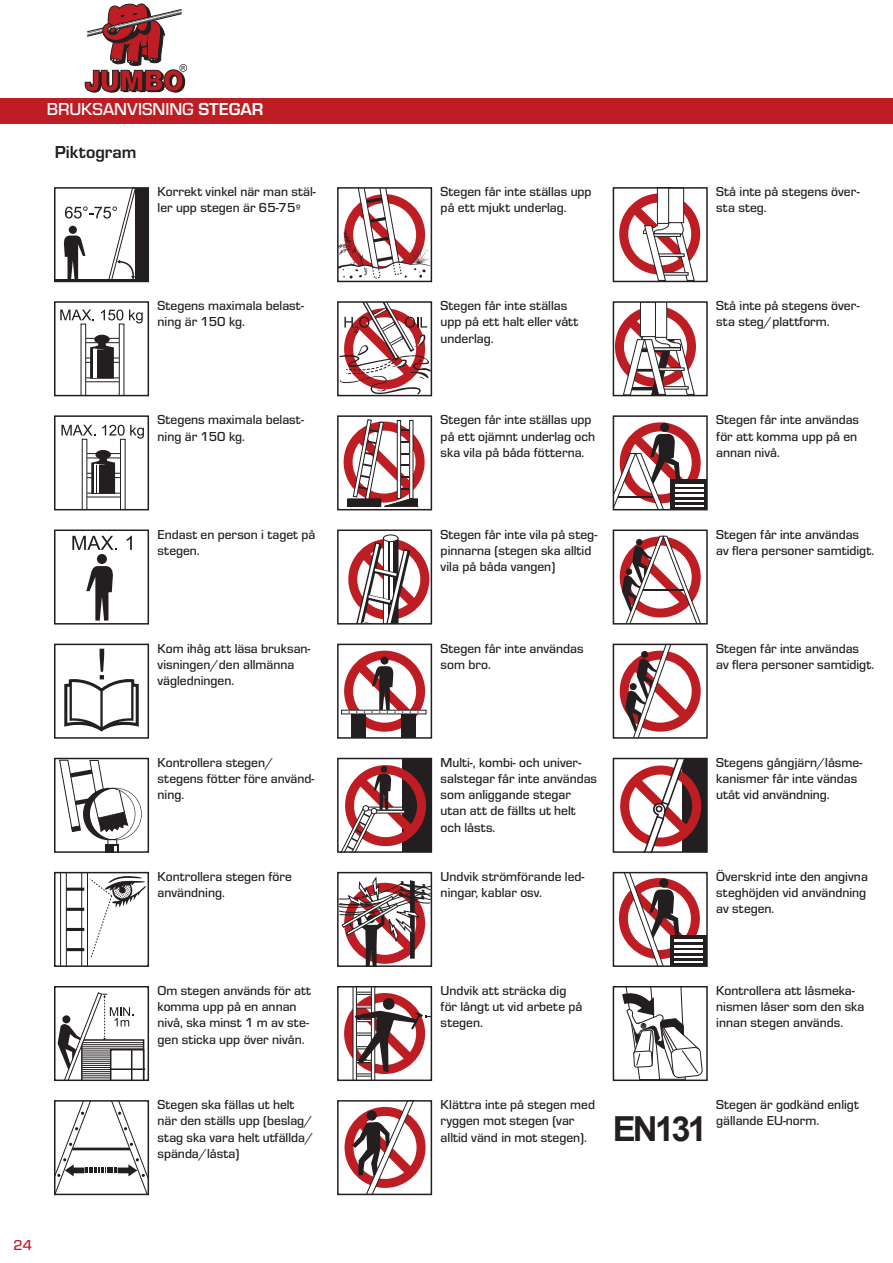
<style>
.page{position:relative;width:893px;height:1263px;background:#fff}
.page>*{position:absolute;margin:0;border:0;box-sizing:border-box;transform-origin:0 0}
.t1{font:700 34.5px "Arial";letter-spacing:-.08em;color:#231f20}
.Textrubriker{font:500 18px "Eurostile";color:#fff}
.t2{font:700 18px "Eurostile";color:#231f20}
.t3{font:500 15px "Eurostile";color:#be1e23}
.t4{font:500 13.5px/16.2px "Eurostile";color:#231f20}
.s1{font-weight:700}
</style>
<div class="page">
<div style="left:0;top:98px;width:893px;height:26px;background:#be1e23"></div>
<svg style="left:85px;top:4px;width:102px;height:89px"></svg>
<div style="left:136px;top:188px;width:12px;height:93px;background:#231f20"></div>
<svg style="left:63px;top:190px;width:73px;height:89px"></svg>
<div style="left:54px;top:187px;width:95px;height:95px;border:2px solid #231f20"></div>
<div style="left:97px;top:554px;width:10px;height:10px;background:#231f20;border-radius:50%"></div>
<svg style="left:86px;top:566px;width:27px;height:55px"></svg>
<svg style="left:72px;top:536px;width:45px;height:14px"></svg>
<svg style="left:127px;top:536px;width:5px;height:14px"></svg>
<div style="left:54px;top:529px;width:95px;height:95px;border:2px solid #231f20"></div>
<div style="left:83px;top:338px;width:38px;height:5px;border:1px solid #231f20"></div>
<div style="left:84px;top:358px;width:38px;height:5px;border:1px solid #231f20"></div>
<div style="left:81px;top:324px;width:5px;height:72px;background:#fff"></div>
<div style="left:81px;top:324px;width:5px;height:72px;border:1px solid #231f20"></div>
<div style="left:119px;top:324px;width:5px;height:72px;background:#fff"></div>
<div style="left:119px;top:324px;width:5px;height:72px;border:1px solid #231f20"></div>
<svg style="left:60px;top:310px;width:34px;height:10px"></svg>
<svg style="left:101px;top:309px;width:22px;height:11px"></svg>
<svg style="left:129px;top:310px;width:14px;height:13px"></svg>
<svg style="left:90px;top:335px;width:24px;height:44px"></svg>
<div style="left:54px;top:301px;width:95px;height:95px;border:2px solid #231f20"></div>
<svg style="left:89px;top:876px;width:57px;height:82px"></svg>
<hr style="left:66px;top:888px;width:18px;height:3px;background:#231f20">
<hr style="left:66px;top:908px;width:18px;height:3px;background:#231f20">
<hr style="left:66px;top:928px;width:18px;height:3px;background:#231f20">
<hr style="left:67px;top:948px;width:17px;height:3px;background:#231f20">
<hr style="left:87px;top:873px;width:1px;height:93px;background:#231f20">
<hr style="left:81px;top:873px;width:1px;height:93px;background:#231f20">
<hr style="left:66px;top:873px;width:1px;height:93px;background:#231f20">
<hr style="left:60px;top:873px;width:1px;height:93px;background:#231f20">
<div style="left:54px;top:872px;width:95px;height:95px;border:2px solid #231f20"></div>
<svg style="left:616px;top:304px;width:80px;height:89px"></svg>
<div style="left:613px;top:301px;width:95px;height:95px;border:2px solid #231f20"></div>
<svg style="left:340px;top:304px;width:89px;height:89px"></svg>
<div style="left:337px;top:301px;width:95px;height:95px;border:2px solid #231f20"></div>
<svg style="left:344px;top:419px;width:81px;height:88px"></svg>
<div style="left:337px;top:415px;width:95px;height:95px;border:2px solid #231f20"></div>
<svg style="left:340px;top:190px;width:89px;height:89px"></svg>
<div style="left:337px;top:187px;width:95px;height:95px;border:2px solid #231f20"></div>
<hr style="left:356px;top:987px;width:1px;height:93px;background:#231f20">
<hr style="left:353px;top:987px;width:1px;height:93px;background:#231f20">
<hr style="left:374px;top:987px;width:1px;height:93px;background:#231f20">
<hr style="left:371px;top:987px;width:1px;height:93px;background:#231f20">
<svg style="left:344px;top:992px;width:85px;height:84px"></svg>
<div style="left:337px;top:986px;width:95px;height:95px;border:2px solid #231f20"></div>
<svg style="left:106px;top:844px;width:13px;height:8px"></svg>
<svg style="left:59px;top:761px;width:83px;height:79px"></svg>
<div style="left:54px;top:758px;width:95px;height:95px;border:2px solid #231f20"></div>
<hr style="left:110px;top:1068px;width:35px;height:2px;background:#231f20">
<svg style="left:58px;top:992px;width:86px;height:86px"></svg>
<div style="left:54px;top:986px;width:95px;height:95px;border:2px solid #231f20"></div>
<svg style="left:64px;top:649px;width:75px;height:83px"></svg>
<div style="left:54px;top:644px;width:95px;height:95px;border:2px solid #231f20"></div>
<svg style="left:345px;top:1103px;width:81px;height:89px"></svg>
<div style="left:337px;top:1100px;width:95px;height:95px;border:2px solid #231f20"></div>
<svg style="left:620px;top:535px;width:81px;height:86px"></svg>
<div style="left:613px;top:529px;width:95px;height:95px;border:2px solid #231f20"></div>
<svg style="left:620px;top:647px;width:81px;height:89px"></svg>
<div style="left:613px;top:644px;width:95px;height:95px;border:2px solid #231f20"></div>
<svg style="left:340px;top:876px;width:89px;height:88px"></svg>
<div style="left:337px;top:872px;width:95px;height:95px;border:2px solid #231f20"></div>
<div style="left:657px;top:188px;width:15px;height:36px;border:1px solid #231f20"></div>
<div style="left:669px;top:188px;width:15px;height:35px;background:#fff"></div>
<div style="left:668px;top:188px;width:16px;height:35px;border:1px solid #231f20"></div>
<svg style="left:619px;top:193px;width:81px;height:86px"></svg>
<div style="left:613px;top:187px;width:95px;height:95px;border:2px solid #231f20"></div>
<div style="left:383px;top:534px;width:15px;height:8px;border:1px solid #231f20;border-radius:50%"></div>
<svg style="left:348px;top:538px;width:81px;height:83px"></svg>
<div style="left:337px;top:529px;width:95px;height:95px;border:2px solid #231f20"></div>
<div style="left:352px;top:713px;width:14px;height:25px;background:#231f20"></div>
<div style="left:402px;top:713px;width:14px;height:25px;background:#231f20"></div>
<div style="left:341px;top:710px;width:85px;height:4px;border:1px solid #231f20"></div>
<svg style="left:344px;top:651px;width:81px;height:81px"></svg>
<div style="left:337px;top:644px;width:95px;height:95px;border:2px solid #231f20"></div>
<svg style="left:616px;top:422px;width:85px;height:85px"></svg>
<div style="left:671px;top:479px;width:36px;height:31px;background:#231f20"></div>
<hr style="left:675px;top:484px;width:29px;height:2px;background:#fff">
<hr style="left:675px;top:489px;width:29px;height:2px;background:#fff">
<hr style="left:675px;top:495px;width:29px;height:2px;background:#fff">
<hr style="left:675px;top:500px;width:29px;height:2px;background:#fff">
<hr style="left:675px;top:505px;width:29px;height:2px;background:#fff">
<div style="left:613px;top:415px;width:95px;height:95px;border:2px solid #231f20"></div>
<div style="left:683px;top:758px;width:24px;height:94px;background:#231f20"></div>
<svg style="left:620px;top:761px;width:82px;height:89px"></svg>
<div style="left:613px;top:758px;width:95px;height:95px;border:2px solid #231f20"></div>
<svg style="left:57px;top:1103px;width:89px;height:89px"></svg>
<div style="left:54px;top:1100px;width:95px;height:95px;border:2px solid #231f20"></div>
<svg style="left:61px;top:425px;width:83px;height:82px"></svg>
<div style="left:54px;top:415px;width:95px;height:95px;border:2px solid #231f20"></div>
<div style="left:402px;top:759px;width:29px;height:93px;background:#231f20"></div>
<svg style="left:341px;top:765px;width:85px;height:85px"></svg>
<div style="left:337px;top:758px;width:95px;height:95px;border:2px solid #231f20"></div>
<svg style="left:619px;top:875px;width:81px;height:89px"></svg>
<div style="left:670px;top:935px;width:36px;height:30px;background:#231f20"></div>
<hr style="left:675px;top:940px;width:28px;height:2px;background:#fff">
<hr style="left:675px;top:945px;width:28px;height:2px;background:#fff">
<hr style="left:675px;top:950px;width:28px;height:2px;background:#fff">
<hr style="left:675px;top:956px;width:28px;height:2px;background:#fff">
<hr style="left:675px;top:961px;width:28px;height:2px;background:#fff">
<div style="left:613px;top:872px;width:95px;height:95px;border:2px solid #231f20"></div>
<svg style="left:622px;top:989px;width:81px;height:89px"></svg>
<div style="left:613px;top:986px;width:95px;height:95px;border:2px solid #231f20"></div>
<p class="Textrubriker" style="left:47px;top:97px;width:218px">BRUKSANVISNING <span class="s1">STEGAR</span></p>
<p class="t2" style="left:55px;top:139px;width:83px">Piktogram</p>
<p class="t4" style="left:158px;top:183px;width:160px">Korrekt vinkel när man stäl&shy;ler upp stegen är 65-75º</p>
<p class="t4" style="left:441px;top:183px;width:153px">Stegen får inte ställas upp på ett mjukt underlag.</p>
<p class="t4" style="left:716px;top:183px;width:145px">Stå inte på stegens över&shy;sta steg.</p>
<p class="t3" style="left:13px;top:1235px;width:20px">24</p>
<p class="t4" style="left:158px;top:297px;width:148px">Stegens maximala belast&shy;ning är 150 kg.</p>
<p class="t4" style="left:158px;top:411px;width:148px">Stegens maximala belast&shy;ning är 150 kg.</p>
<p class="t4" style="left:158px;top:525px;width:159px">Endast en person i taget på stegen.</p>
<p class="t4" style="left:158px;top:639px;width:154px">Kom ihåg att läsa bruksan&shy;visningen/den allmänna vägledningen.</p>
<p class="t4" style="left:158px;top:753px;width:158px">Kontrollera stegen/ stegens fötter före använd&shy;ning.</p>
<p class="t4" style="left:158px;top:867px;width:136px">Kontrollera stegen före användning.</p>
<p class="t4" style="left:158px;top:982px;width:155px">Om stegen används för att komma upp på en annan nivå, ska minst 1 m av ste&shy;gen sticka upp över nivån.</p>
<p class="t4" style="left:158px;top:1096px;width:157px">Stegen ska fällas ut helt när den ställs upp (beslag/ stag ska vara helt utfällda/ spända/låsta)</p>
<p class="t4" style="left:441px;top:297px;width:139px">Stegen får inte ställas upp på ett halt eller vått underlag.</p>
<p class="t4" style="left:441px;top:411px;width:156px">Stegen får inte ställas upp på ett ojämnt underlag och ska vila på båda fötterna.</p>
<p class="t4" style="left:441px;top:525px;width:158px">Stegen får inte vila på steg&shy;pinnarna (stegen ska alltid vila på båda vangen)</p>
<p class="t4" style="left:441px;top:639px;width:144px">Stegen får inte användas som bro.</p>
<p class="t4" style="left:716px;top:297px;width:145px">Stå inte på stegens över&shy;sta steg/plattform.</p>
<p class="t4" style="left:716px;top:411px;width:144px">Stegen får inte användas för att komma upp på en annan nivå.</p>
<p class="t4" style="left:716px;top:525px;width:159px">Stegen får inte användas av flera personer samtidigt.</p>
<p class="t4" style="left:716px;top:639px;width:159px">Stegen får inte användas av flera personer samtidigt.</p>
<p class="t4" style="left:441px;top:753px;width:158px">Multi-, kombi- och univer&shy;salstegar får inte användas som anliggande stegar utan att de fällts ut helt och låsts.</p>
<p class="t4" style="left:441px;top:867px;width:145px">Undvik strömförande led&shy;ningar, kablar osv.</p>
<p class="t4" style="left:716px;top:753px;width:148px">Stegens gångjärn/låsme&shy;kanismer får inte vändas utåt vid användning.</p>
<p class="t4" style="left:716px;top:867px;width:153px">Överskrid inte den angivna steghöjden vid användning av stegen.</p>
<p class="t4" style="left:441px;top:982px;width:143px">Undvik att sträcka dig för långt ut vid arbete på stegen.</p>
<p class="t4" style="left:716px;top:982px;width:150px">Kontrollera att låsmeka&shy;nismen låser som den ska innan stegen används.</p>
<p class="t4" style="left:441px;top:1096px;width:156px">Klättra inte på stegen med ryggen mot stegen (var alltid vänd in mot stegen).</p>
<p class="t1" style="left:613px;top:1106px;width:96px">EN131</p>
<p class="t4" style="left:716px;top:1096px;width:144px">Stegen är godkänd enligt gällande EU-norm.</p>
</div>
